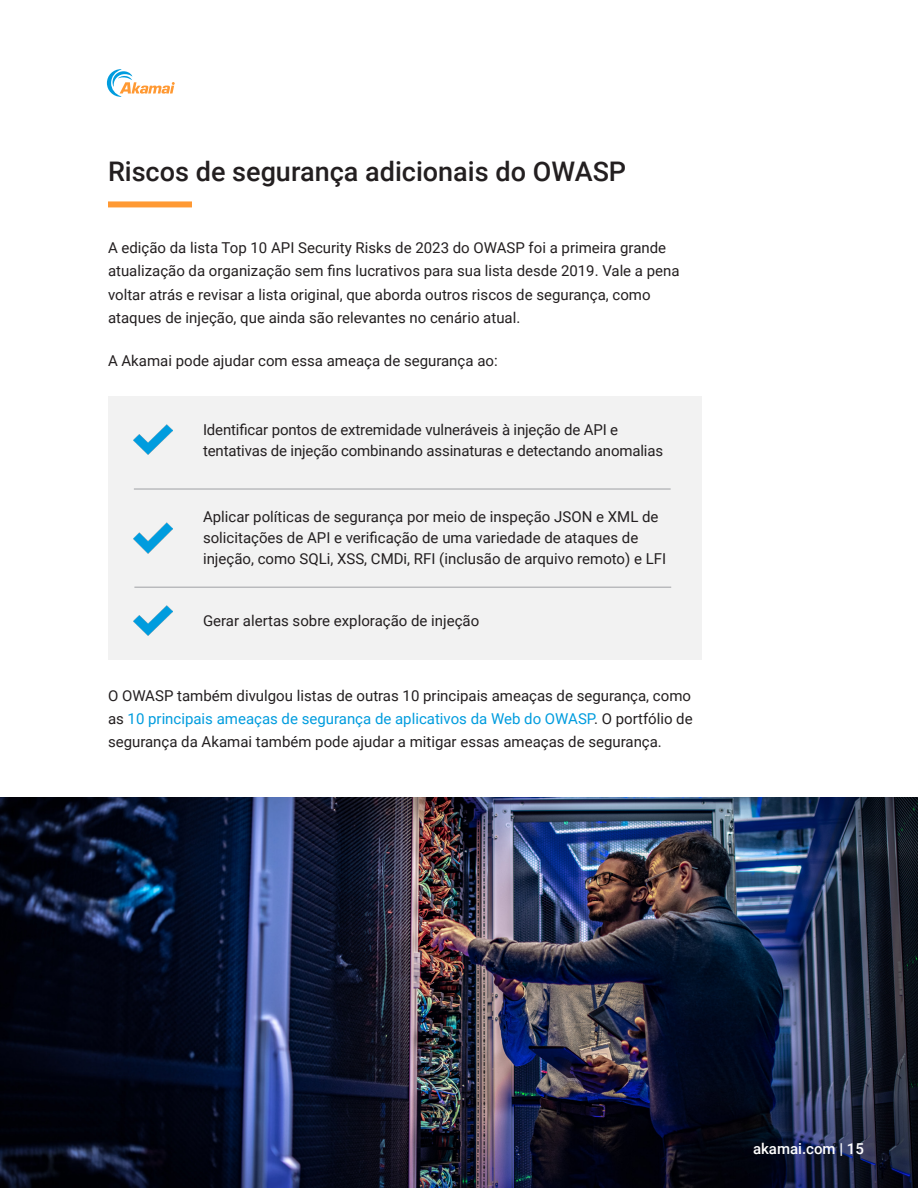
<style>
.page{position:relative;width:918px;height:1188px;background:#fff}
.page>*{position:absolute;margin:0;border:0;box-sizing:border-box;transform-origin:0 0}
.H1_-_Orange_bar{font:500 27px "Roboto";color:#231f20}
.Body{font:15px/23.2px "Roboto";color:#231f20}
.t1{font:500 15px "Roboto";color:#fff}
.s1{color:#009cde}
</style>
<div class="page">
<svg style="left:107px;top:69px;width:68px;height:28px"></svg>
<svg style="left:108px;top:201px;width:84px;height:6px"></svg>
<div style="left:108px;top:396px;width:594px;height:264px;background:#f2f2f2"></div>
<hr style="left:134px;top:488px;width:537px;height:2px;background:#a8a9ad">
<hr style="left:134px;top:587px;width:537px;height:1px;background:#a8a9ad">
<img style="left:0;top:797px;width:918px;height:391px">
<img style="left:134px;top:424px;width:38px;height:31px">
<img style="left:134px;top:522px;width:38px;height:32px">
<img style="left:134px;top:605px;width:38px;height:31px">
<p class="H1_-_Orange_bar" style="left:108px;top:153px;width:520px">Riscos de segurança adicionais do OWASP</p>
<p class="Body" style="left:108px;top:236px;width:573px">A edição da lista Top 10 API Security Risks de 2023 do OWASP foi a primeira grande atualização da organização sem fins lucrativos para sua lista desde 2019. Vale a pena voltar atrás e revisar a lista original, que aborda outros riscos de segurança, como ataques de injeção, que ainda são relevantes no cenário atual.</p>
<p class="Body" style="left:108px;top:349px;width:391px">A Akamai pode ajudar com essa ameaça de segurança ao:</p>
<p class="Body" style="left:203px;top:418px;width:462px;line-height:21px">Identificar pontos de extremidade vulneráveis à injeção de API e tentativas de injeção combinando assinaturas e detectando anomalias</p>
<p class="Body" style="left:203px;top:506px;width:465px;line-height:21px">Aplicar políticas de segurança por meio de inspeção JSON e XML de solicitações de API e verificação de uma variedade de ataques de injeção, como SQLi, XSS, CMDi, RFI (inclusão de arquivo remoto) e LFI</p>
<p class="Body" style="left:203px;top:609px;width:278px">Gerar alertas sobre exploração de injeção</p>
<p class="Body" style="left:108px;top:683px;width:586px;text-align:justify">O OWASP também divulgou listas de outras 10 principais ameaças de segurança, como as <span class="s1">10 principais ameaças de segurança de aplicativos da Web do OWASP</span>. O portfólio de segurança da Akamai também pode ajudar a mitigar essas ameaças de segurança.</p>
<p class="t1" style="left:753px;top:1139px;width:112px">akamai.com | 15</p>
</div>
